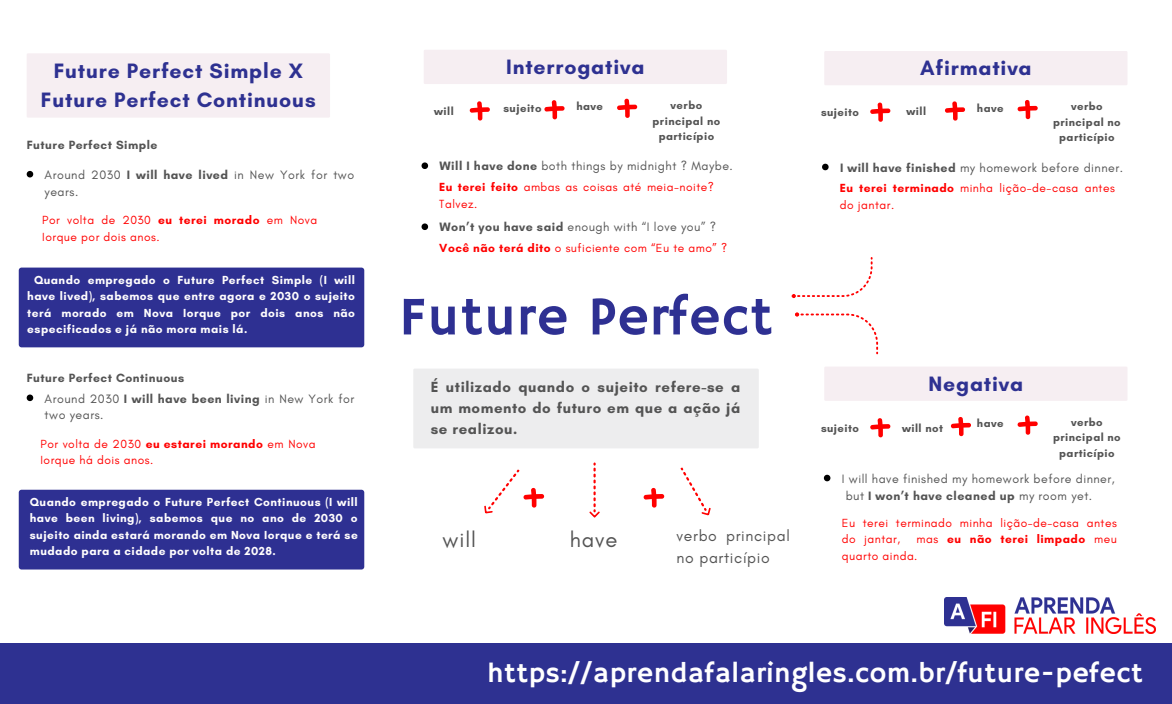
<style>
.page{position:relative;width:1172px;height:704px;background:#fff}
.page>*{position:absolute;margin:0;border:0;box-sizing:border-box;transform-origin:0 0}
.t1{font:54.56px "Hammersmith One";letter-spacing:.02em;color:#2e3092}
.t2{font:28.19px "Hammersmith One";letter-spacing:.02em;color:#fff}
.t3{font:22px "Glacial Indifference";letter-spacing:.04em;color:#545454}
.t4{font:700 21.19px/29.5px "Glacial Indifference";letter-spacing:.04em;color:#2e3191;text-align:center}
.t5{font:15.75px/21.8px "Glacial Indifference";letter-spacing:.04em;color:#545454}
.t6{font:700 15px/20.6px "Glacial Indifference";letter-spacing:.04em;color:#545454;text-align:justify}
.t7{font:12.38px/16.9px "Glacial Indifference";letter-spacing:.04em;color:#545454}
.t8{font:700 12.12px "Glacial Indifference";letter-spacing:.04em;color:#545454}
.t9{font:12px/16.4px "Glacial Indifference";letter-spacing:.04em;color:#f00}
.t10{font:700 11.88px/16.4px "Glacial Indifference";letter-spacing:.04em;color:#fffdfd;text-align:justify}
.t11{font:700 11.31px/15.6px "Glacial Indifference";letter-spacing:.04em;color:#545454;text-align:center}
.s1{font-weight:700}
</style>
<div class="page">
<div style="left:0;top:643px;width:1172px;height:60px;background:#2e3191"></div>
<img style="left:944px;top:597px;width:211px;height:36px">
<div style="left:413px;top:368px;width:346px;height:80px;background:#ededee"></div>
<svg style="left:680px;top:467px;width:31px;height:49px"></svg>
<svg style="left:484px;top:469px;width:60px;height:45px"></svg>
<svg style="left:589px;top:462px;width:11px;height:55px"></svg>
<svg style="left:644px;top:487px;width:20px;height:20px"></svg>
<div style="left:824px;top:51px;width:303px;height:34px;background:#f6eef2"></div>
<svg style="left:870px;top:102px;width:20px;height:20px"></svg>
<svg style="left:945px;top:101px;width:20px;height:19px"></svg>
<svg style="left:1017px;top:100px;width:21px;height:19px"></svg>
<svg style="left:822px;top:164px;width:6px;height:6px"></svg>
<div style="left:824px;top:367px;width:303px;height:33px;background:#f6eef2"></div>
<svg style="left:870px;top:418px;width:20px;height:19px"></svg>
<svg style="left:951px;top:417px;width:20px;height:19px"></svg>
<svg style="left:1017px;top:415px;width:21px;height:19px"></svg>
<svg style="left:824px;top:474px;width:6px;height:7px"></svg>
<div style="left:424px;top:50px;width:303px;height:34px;background:#f6eef2"></div>
<svg style="left:470px;top:101px;width:20px;height:19px"></svg>
<svg style="left:544px;top:100px;width:20px;height:19px"></svg>
<svg style="left:617px;top:99px;width:20px;height:19px"></svg>
<svg style="left:421px;top:162px;width:7px;height:7px"></svg>
<div style="left:27px;top:53px;width:303px;height:64px;background:#f6eef2"></div>
<svg style="left:421px;top:223px;width:7px;height:7px"></svg>
<svg style="left:27px;top:171px;width:6px;height:6px"></svg>
<svg style="left:27px;top:394px;width:6px;height:7px"></svg>
<div style="left:19px;top:267px;width:345px;height:80px;background:#2e3092;border-radius:3px"></div>
<div style="left:19px;top:489px;width:345px;height:80px;background:#2e3092;border-radius:3px"></div>
<svg style="left:795px;top:312px;width:83px;height:42px"></svg>
<svg style="left:792px;top:257px;width:80px;height:41px"></svg>
<h3 class="t4" style="left:41px;top:56px;width:276px">Future Perfect Simple X<br>Future Perfect Continuous</h3>
<p class="t8" style="left:27px;top:138px;width:132px">Future Perfect Simple</p>
<p class="t7" style="left:45px;top:166px;width:311px">Around 2030 <span class="s1">I will have lived</span> in New York for two years.</p>
<p class="t9" style="left:42px;top:212px;width:277px">Por volta de 2030 <span class="s1">eu terei morado</span> em Nova<br>Iorque por dois anos.</p>
<p class="t10" style="left:27px;top:271px;width:329px;text-indent:7px">Quando empregado o Future Perfect Simple (I will have lived), sabemos que entre agora e 2030 o sujeito terá morado em Nova Iorque por dois anos não especificados e já não mora mais lá.</p>
<p class="t8" style="left:27px;top:370px;width:159px">Future Perfect Continuous</p>
<p class="t7" style="left:45px;top:389px;width:311px">Around 2030 <span class="s1">I will have been living</span> in New York for two years.</p>
<p class="t9" style="left:41px;top:435px;width:276px">Por volta de 2030 <span class="s1">eu estarei morando</span> em Nova<br>Iorque há dois anos.</p>
<p class="t10" style="left:30px;top:493px;width:329px">Quando empregado o Future Perfect Continuous (I will have been living), sabemos que no ano de 2030 o sujeito ainda estará morando em Nova Iorque e terá se mudado para a cidade por volta de 2028.</p>
<h3 class="t4" style="left:506px;top:52px;width:140px">Interrogativa</h3>
<p class="t11" style="left:434px;top:103px;width:21px">will</p>
<p class="t11" style="left:576px;top:99px;width:28px">have</p>
<p class="t11" style="left:652px;top:97px;width:69px">verbo principal no particípio</p>
<p class="t7" style="left:439px;top:158px;width:295px"><span class="s1">Will I have done</span> both things by midnight ? Maybe.</p>
<p class="t9" style="left:439px;top:178px;width:276px"><span class="s1">Eu terei feito</span> ambas as coisas até meia-noite?<br>Talvez.</p>
<p class="t11" style="left:503px;top:100px;width:40px">sujeito</p>
<p class="t7" style="left:439px;top:218px;width:278px"><span class="s1">Won’t you have said</span> enough with “I love you” ?</p>
<p class="t9" style="left:439px;top:239px;width:289px"><span class="s1">Você não terá dito</span> o suficiente com “Eu te amo” ?</p>
<h1 class="t1" style="left:399px;top:285px;width:375px">Future Perfect</h1>
<p class="t6" style="left:431px;top:376px;width:311px">É utilizado quando o sujeito refere-se a um momento do futuro em que a ação já se realizou.</p>
<h3 class="t3" style="left:443px;top:525px;width:35px">will</h3>
<h3 class="t3" style="left:570px;top:525px;width:49px">have</h3>
<h3 class="t5" style="left:677px;top:524px;width:115px">verbo principal no particípio</h3>
<h3 class="t4" style="left:920px;top:53px;width:113px">Afirmativa</h3>
<p class="t11" style="left:906px;top:103px;width:21px">will</p>
<p class="t11" style="left:977px;top:100px;width:28px">have</p>
<p class="t11" style="left:1053px;top:98px;width:69px">verbo principal no particípio</p>
<p class="t7" style="left:840px;top:159px;width:284px"><span class="s1">I will have finished</span> my homework before dinner.</p>
<p class="t9" style="left:840px;top:180px;width:276px"><span class="s1">Eu terei terminado</span> minha lição-de-casa antes do jantar.</p>
<p class="t11" style="left:821px;top:104px;width:40px">sujeito</p>
<h3 class="t4" style="left:928px;top:368px;width:96px">Negativa</h3>
<p class="t11" style="left:902px;top:419px;width:42px">will not</p>
<p class="t11" style="left:977px;top:415px;width:28px">have</p>
<p class="t11" style="left:1053px;top:414px;width:69px">verbo principal no particípio</p>
<p class="t7" style="left:846px;top:469px;width:271px;text-indent:-4px">I will have finished my homework before dinner, but <span class="s1">I won’t have cleaned up</span> my room yet.</p>
<p class="t9" style="left:842px;top:514px;width:276px">Eu terei terminado minha lição-de-casa antes do jantar,</p>
<p class="t11" style="left:821px;top:419px;width:40px">sujeito</p>
<p class="t9" style="left:842px;top:530px;width:276px;text-indent:75px">mas <span class="s1">eu não terei limpado</span> meu quarto ainda.</p>
<h2 class="t2" style="left:487px;top:656px;width:657px">https://aprendafalaringles.com.br/future-pefect</h2>
</div>
